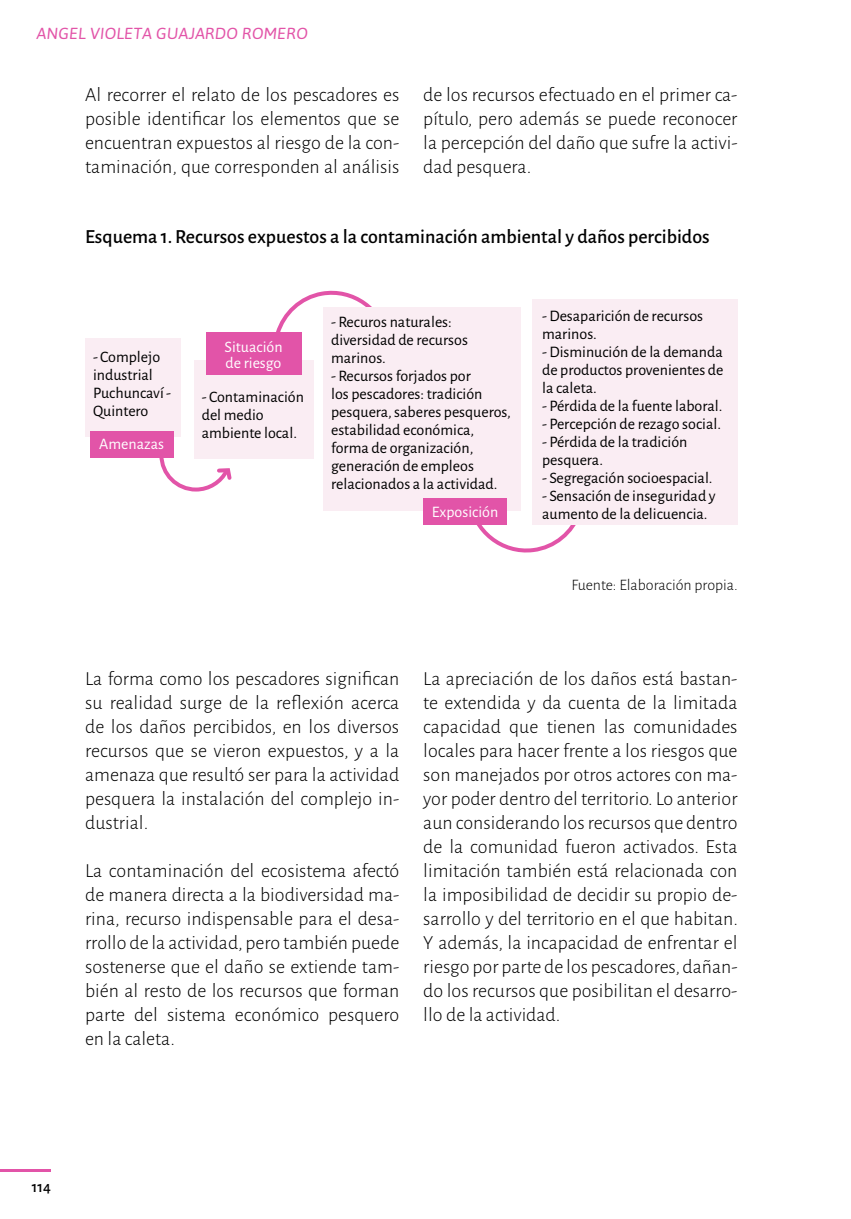
<style>
.page{position:relative;width:851px;height:1219px;background:#fff}
.page>*{position:absolute;margin:0;border:0;box-sizing:border-box;transform-origin:0 0}
.t1{font:300 20px/24px "Alegreya Sans";color:#000;text-align:justify}
.t2{font:500 20px "Alegreya Sans";color:#000}
.t3{font:16px/18px "Alegreya Sans";color:#000}
.t4{font:16px/16px "Alegreya Sans";color:#fff}
.t5{font:italic 16px "Asap";letter-spacing:.01em;color:#e254a8}
.t6{font:300 16px "Alegreya Sans";color:#000}
.t7{font:500 16px "Alegreya Sans SC";color:#000}
</style>
<div class="page">
<hr style="left:0;top:1170px;width:51px;height:2px;background:#e254a8">
<div style="left:85px;top:338px;width:95px;height:99px;background:#faedf3"></div>
<div style="left:194px;top:360px;width:120px;height:99px;background:#faedf3"></div>
<div style="left:91px;top:431px;width:83px;height:26px;background:#e254a8"></div>
<div style="left:206px;top:332px;width:95px;height:42px;background:#e254a8"></div>
<svg style="left:157px;top:457px;width:75px;height:35px"></svg>
<svg style="left:276px;top:290px;width:96px;height:55px"></svg>
<svg style="left:477px;top:495px;width:99px;height:58px"></svg>
<div style="left:323px;top:307px;width:197px;height:203px;background:#faedf3"></div>
<div style="left:531px;top:299px;width:206px;height:226px;background:#faedf3"></div>
<div style="left:423px;top:498px;width:83px;height:27px;background:#e254a8"></div>
<p class="t5" style="left:37px;top:23px;width:273px">ANGEL VIOLETA GUAJARDO ROMERO</p>
<p class="t1" style="left:85px;top:82px;width:316px">Al recorrer el relato de los pescadores es posible identificar los elementos que se encuentran expuestos al riesgo de la con&shy;taminación, que corresponden al análisis</p>
<p class="t1" style="left:423px;top:82px;width:316px">de los recursos efectuado en el primer ca&shy;pítulo, pero además se puede reconocer la percepción del daño que sufre la activi&shy;dad pesquera.</p>
<p class="t2" style="left:85px;top:222px;width:626px">Esquema 1. Recursos expuestos a la contaminación ambiental y daños percibidos</p>
<p class="t3" style="left:93px;top:347px;width:80px">- Complejo industrial<br>Puchuncaví -<br>Quintero</p>
<p class="t4" style="left:99px;top:435px;width:66px">Amenazas</p>
<p class="t4" style="left:224px;top:338px;width:60px">Situación de riesgo</p>
<p class="t3" style="left:202px;top:387px;width:104px">- Contaminación del medio ambiente local.</p>
<p class="t3" style="left:542px;top:307px;width:162px">- Desaparición de recursos marinos.</p>
<p class="t3" style="left:542px;top:343px;width:183px;text-align:justify">- Disminución de la demanda de productos provenientes de la caleta.</p>
<p class="t3" style="left:542px;top:397px;width:182px">- Pérdida de la fuente laboral.</p>
<p class="t3" style="left:542px;top:415px;width:180px">- Percepción de rezago social.</p>
<p class="t3" style="left:542px;top:433px;width:147px">- Pérdida de la tradición pesquera.</p>
<p class="t3" style="left:542px;top:469px;width:172px">- Segregación socioespacial.</p>
<p class="t3" style="left:542px;top:487px;width:175px">- Sensación de inseguridad y</p>
<p class="t3" style="left:331px;top:312px;width:138px">- Recuros naturales: diversidad de recursos marinos.</p>
<p class="t3" style="left:331px;top:366px;width:181px">- Recursos forjados por<br>los pescadores: tradición pesquera, saberes pesqueros, estabilidad económica, forma de organización, generación de empleos relacionados a la actividad.</p>
<p class="t4" style="left:432px;top:503px;width:68px">Exposición</p>
<p class="t3" style="left:542px;top:505px;width:167px">aumento de la delicuencia.</p>
<p class="t6" style="left:571px;top:574px;width:168px">Fuente: Elaboración propia.</p>
<p class="t1" style="left:85px;top:666px;width:316px">La forma como los pescadores significan su realidad surge de la reflexión acerca de los daños percibidos, en los diversos recursos que se vieron expuestos, y a la amenaza que resultó ser para la actividad pesquera la instalación del complejo in&shy;dustrial.</p>
<p class="t1" style="left:85px;top:858px;width:316px">La contaminación del ecosistema afectó de manera directa a la biodiversidad ma&shy;rina, recurso indispensable para el desa&shy;rrollo de la actividad, pero también puede sostenerse que el daño se extiende tam&shy;bién al resto de los recursos que forman parte del sistema económico pesquero en la caleta.</p>
<p class="t1" style="left:423px;top:666px;width:316px">La apreciación de los daños está bastan&shy;te extendida y da cuenta de la limitada capacidad que tienen las comunidades locales para hacer frente a los riesgos que son manejados por otros actores con ma&shy;yor poder dentro del territorio. Lo anterior aun considerando los recursos que dentro de la comunidad fueron activados. Esta limitación también está relacionada con la imposibilidad de decidir su propio de&shy;sarrollo y del territorio en el que habitan.<br>Y además, la incapacidad de enfrentar el riesgo por parte de los pescadores, dañan&shy;do los recursos que posibilitan el desarro&shy;llo de la actividad.</p>
<p class="t7" style="left:32px;top:1176px;width:21px">114</p>
</div>
